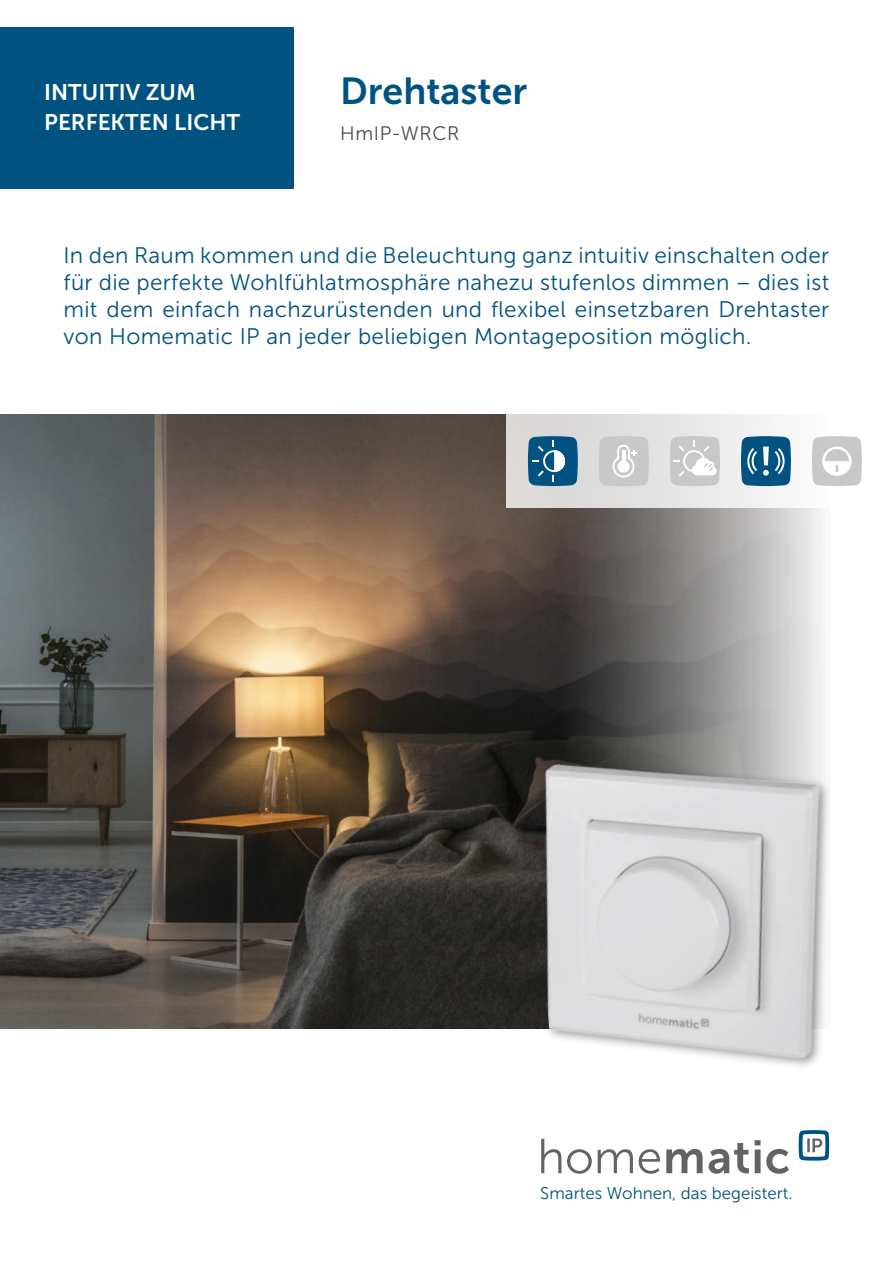
<style>
.page{position:relative;width:893px;height:1263px;background:#fff}
.page>*{position:absolute;margin:0;border:0;box-sizing:border-box;transform-origin:0 0}
.t1{font:37.5px "Museo Sans 700";color:#005381}
.t2{font:22.5px/27px "Museo Sans 300";letter-spacing:.015em;color:#005381;text-align:justify}
.t3{font:22.5px/30px "Museo Sans 700";color:#fff}
.t4{font:19.5px "Museo Sans 300";letter-spacing:.03em;color:#4b4c4d}
.t5{font:16.95px "Museo Sans 300";color:#005381}
</style>
<div class="page">
<img style="left:0;top:414px;width:823px;height:615px">
<svg style="left:506px;top:414px;width:317px;height:93px"></svg>
<div style="left:0;top:27px;width:294px;height:162px;background:#005381"></div>
<img style="left:526px;top:742px;width:304px;height:325px">
<svg style="left:541px;top:1139px;width:248px;height:35px"></svg>
<svg style="left:799px;top:1130px;width:30px;height:31px"></svg>
<svg style="left:528px;top:436px;width:50px;height:50px;background:#2b6f95"></svg>
<svg style="left:599px;top:436px;width:50px;height:50px;background:#cfd0d2"></svg>
<svg style="left:741px;top:436px;width:50px;height:50px;background:#2b7096"></svg>
<svg style="left:670px;top:436px;width:50px;height:50px"></svg>
<svg style="left:812px;top:436px;width:50px;height:50px"></svg>
<p class="t3" style="left:44px;top:78px;width:197px">INTUITIV ZUM<br>PERFEKTEN LICHT</p>
<h1 class="t1" style="left:340px;top:69px;width:188px">Drehtaster</h1>
<p class="t4" style="left:340px;top:123px;width:121px">HmIP-WRCR</p>
<p class="t2" style="left:63px;top:242px;width:767px">In den Raum kommen und die Beleuchtung ganz intuitiv einschalten oder für die perfekte Wohlfühlatmosphäre nahezu stufenlos dimmen – dies ist mit dem einfach nachzurüstenden und flexibel einsetzbaren Drehtaster von Homematic IP an jeder beliebigen Montageposition möglich.</p>
<p class="t5" style="left:540px;top:1184px;width:254px">Smartes Wohnen, das begeistert.</p>
</div>
